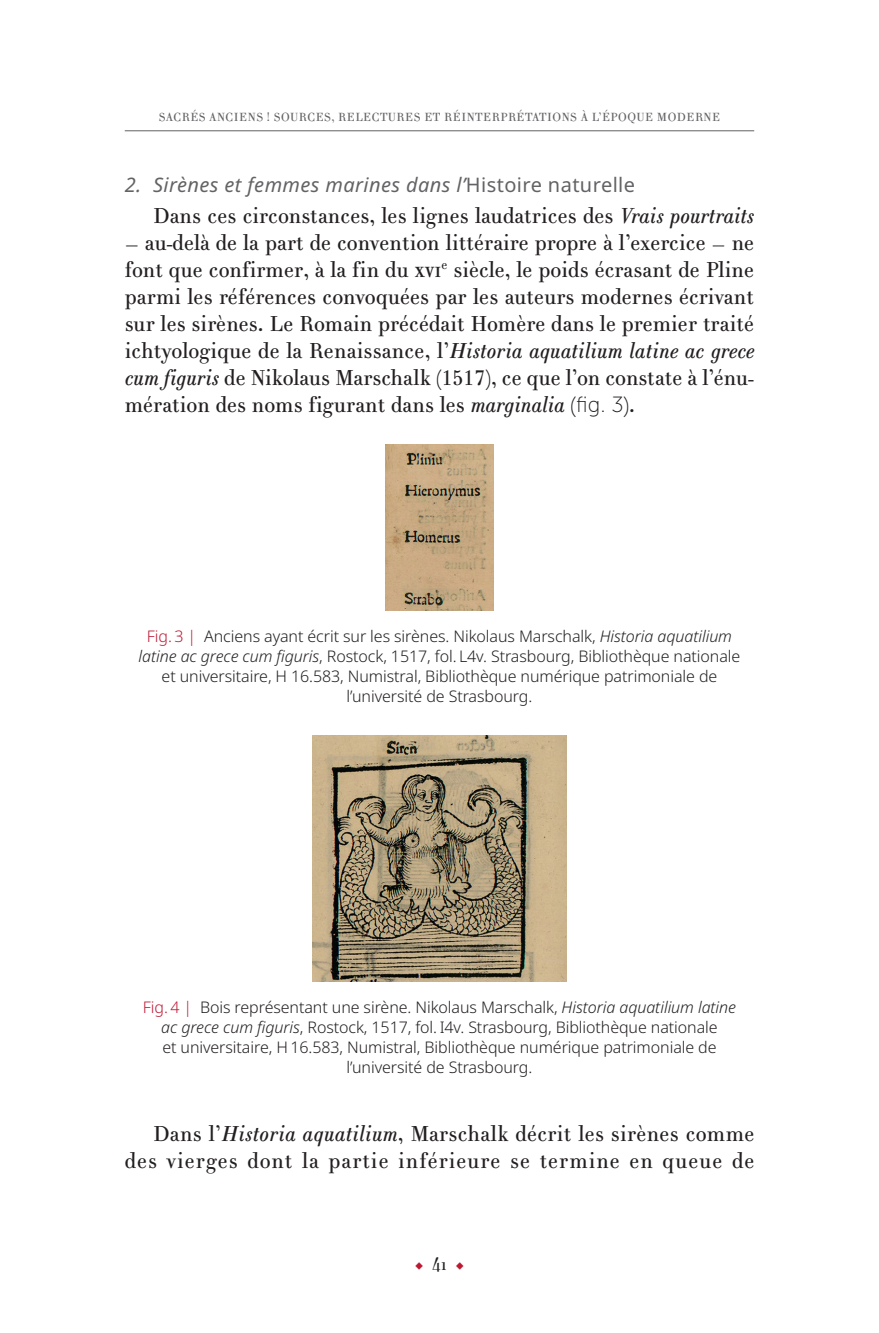
<style>
.page{position:relative;width:879px;height:1333px;background:#fff}
.page>*{position:absolute;margin:0;border:0;box-sizing:border-box;transform-origin:0 0}
.t1{font:22px/27px "Carta Nova Texte";letter-spacing:.005em;color:#231f20;text-align:justify}
.t2{font:22px/27px "Carta Nova Texte";letter-spacing:.03em;color:#231f20;text-align:right}
.t3{font:italic 20px "Noto Sans";letter-spacing:.02em;color:#636366}
.t4{font:300 16px/20px "Noto Sans";letter-spacing:-.005em;color:#231f20;text-align:center}
.t5{font:12px "Carta Nova Texte";letter-spacing:.04em;color:#636366}
.t6{font:italic 700 12px "Carta Nova Texte";color:#bd1832}
.s1{font-style:normal}
.s2{font-style:italic}
.s3{font-family:"Museo Sans 100"}
.s4{color:#bc1e39}
.s5{font-weight:400;font-style:normal;font-size:18px;color:#231f20}
</style>
<div class="page">
<img style="left:385px;top:444px;width:108px;height:167px">
<img style="left:312px;top:735px;width:254px;height:246px">
<hr style="left:125px;top:130px;width:629px;height:1px;background:#636366">
<p class="t5" style="left:159px;top:109px;width:84px">SACRÉS ANCIEN</p>
<p class="t5" style="left:256px;top:109px;width:100px">S ! SOURCES, RELE</p>
<p class="t5" style="left:372px;top:109px;width:341px">CTURES ET RÉINTERPRÉTATIONS À L’ÉPOQUE MODE RNE</p>
<p class="t3" style="left:125px;top:170px;width:512px">2. Sirènes et femmes marines dans l’<span class="s1">Histoire naturelle</span></p>
<h1 class="t1" style="left:153px;top:202px;width:602px">Dans ces circonstances, les lignes laudatrices des <span class="s2">Vrais pourtraits</span></h1>
<p class="t1" style="left:125px;top:229px;width:631px">– au-delà de la part de convention littéraire propre à l’exercice – ne font que confirmer, à la fin du xvi<sup>e</sup> siècle, le poids écrasant de Pline parmi les références convoquées par les auteurs modernes écrivant sur les sirènes. Le Romain précédait Homère dans le premier traité ichtyologique de la Renaissance, l’<span class="s2">Historia aquatilium latine ac grece cum figuris</span> de Nikolaus Marschalk (1517), ce que l’on constate à l’énu&shy;mération des noms figurant dans les <span class="s2">marginalia</span> (<span class="s3">fig. 3</span>).</p>
<p class="t4" style="left:139px;top:627px;width:603px"><span class="s4">Fig. 3 |</span> Anciens ayant écrit sur les sirènes. Nikolaus Marschalk, <span class="s2">Historia aquatilium latine ac grece cum figuris</span>, Rostock, 1517, fol. L4v. Strasbourg, Bibliothèque nationale et universitaire, H 16.583, Numistral, Bibliothèque numérique patrimoniale de l’université de Strasbourg.</p>
<p class="t4" style="left:143px;top:997px;width:595px"><span class="s4">Fig. 4 |</span> Bois représentant une sirène. Nikolaus Marschalk, <span class="s2">Historia aquatilium latine ac grece cum figuris</span>, Rostock, 1517, fol. I4v. Strasbourg, Bibliothèque nationale<br>et universitaire, H 16.583, Numistral, Bibliothèque numérique patrimoniale de l’université de Strasbourg.</p>
<h1 class="t2" style="left:125px;top:1120px;width:631px">Dans l’<span class="s2">Historia aquatilium</span>, Marschalk décrit les sirènes comme des vierges dont la partie inférieure se termine en queue de</h1>
<p class="t6" style="left:415px;top:1258px;width:50px">◆<span class="s5">41</span>◆</p>
</div>
